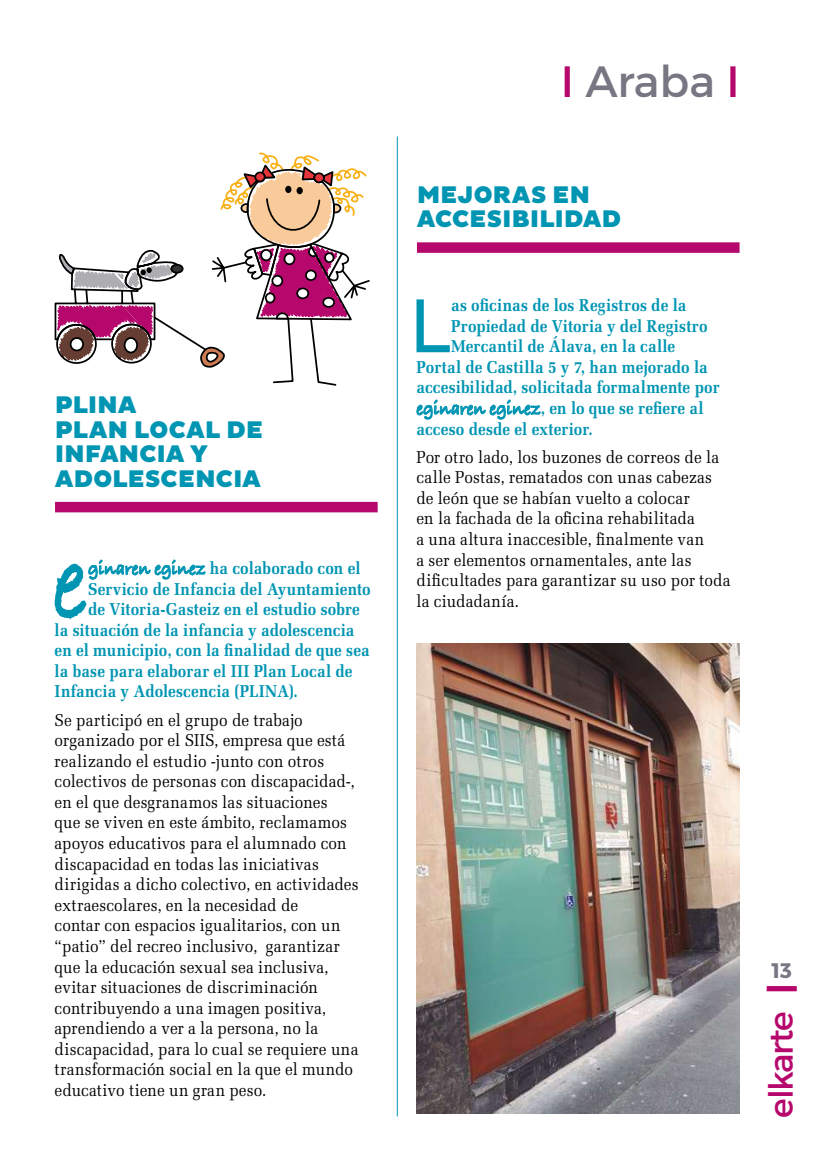
<style>
.page{position:relative;width:819px;height:1166px;background:#fff}
.page>*{position:absolute;margin:0;border:0;box-sizing:border-box;transform-origin:0 0}
.t1{font:700 107.27px "Bradley Hand ITCTT";color:#0095b3;scale:.9 1}
.t2{font:77.7px "Pluto Sans";color:#0095b3;scale:.9 1}
.t3{font:43.75px "Montserrat";color:#787682}
.t4{font:33.25px "Montserrat";letter-spacing:-.04em;color:#b6086c}
.t5{font:900 24.5px/24.5px "Pluto Sans";letter-spacing:.015em;color:#0095b3}
.t6{font:700 21px "Montserrat";color:#787682}
.t7{font:17.15px/20.7px "Melior";letter-spacing:.01em;color:#000;scale:.9 1}
.t8{font:700 17.15px "Melior";letter-spacing:.005em;color:#0095b3;scale:.9 1}
.s1{font-family:"Bradley Hand ITCTT";font-size:19.25px}
.s2{color:#b6086c}
</style>
<div class="page">
<div style="left:766px;top:986px;width:30px;height:5px;background:#b6086c"></div>
<svg style="left:416px;top:400px;width:124px;height:20px"></svg>
<svg style="left:88px;top:559px;width:117px;height:21px"></svg>
<div style="left:55px;top:502px;width:322px;height:10px;background:#b6086c"></div>
<div style="left:417px;top:242px;width:322px;height:11px;background:#b6086c"></div>
<hr style="left:397px;top:136px;width:1px;height:980px;background:#0095b3">
<img style="left:417px;top:643px;width:322px;height:471px">
<svg style="left:54px;top:152px;width:316px;height:234px"></svg>
<h3 class="t5" style="left:55px;top:394px;width:82px">PLINA<br>PLAN</h3>
<h3 class="t5" style="left:55px;top:418px;width:209px;text-indent:79px">LOCAL DE<br>INFANCIA Y<br>ADOLESCENCIA</h3>
<p class="t8" style="left:88px;top:557px;width:304px"><span class="s1">ginaren eginez</span> ha colaborado con el</p>
<p class="t8" style="left:88px;top:578px;width:316px">Servicio de Infancia del Ayuntamiento</p>
<p class="t8" style="left:88px;top:598px;width:303px">de Vitoria-Gasteiz en el estudio sobre</p>
<p class="t8" style="left:55px;top:619px;width:334px">la situación de la infancia y adolescencia</p>
<p class="t8" style="left:55px;top:640px;width:351px">en el municipio, con la finalidad de que sea</p>
<p class="t8" style="left:55px;top:660px;width:332px">la base para elaborar el III Plan Local de</p>
<p class="t8" style="left:55px;top:681px;width:272px">Infancia y Adolescencia (PLINA).</p>
<p class="t7" style="left:55px;top:709px;width:339px">Se participó en el grupo de trabajo organizado por el SIIS, empresa que está realizando el estudio -junto con otros colectivos de personas con discapacidad-, en el que desgranamos las situaciones<br>que se viven en este ámbito, reclamamos apoyos educativos para el alumnado con discapacidad en todas las iniciativas dirigidas a dicho colectivo, en actividades extraescolares, en la necesidad de<br>contar con espacios igualitarios, con un “patio” del recreo inclusivo, garantizar que la educación sexual sea inclusiva, evitar situaciones de discriminación contribuyendo a una imagen positiva, aprendiendo a ver a la persona, no la discapacidad, para lo cual se requiere una transformación social en la que el mundo educativo tiene un gran peso.</p>
<h1 class="t1" style="left:52px;top:501px;width:42px">e</h1>
<h3 class="t3" style="left:561px;top:54px;width:180px"><span class="s2">I</span> Araba <span class="s2">I</span></h3>
<h3 class="t5" style="left:417px;top:183px;width:174px">MEJORAS EN<br>ACCES</h3>
<h3 class="t5" style="left:502px;top:208px;width:117px">IBILIDAD</h3>
<h2 class="t2" style="left:409px;top:282px;width:48px">L</h2>
<p class="t8" style="left:451px;top:294px;width:263px">as oficinas de los Registros de la</p>
<p class="t8" style="left:451px;top:315px;width:286px">Propiedad de Vitoria y del Registro</p>
<p class="t8" style="left:451px;top:336px;width:250px">Mercantil de Álava, en la calle</p>
<p class="t8" style="left:416px;top:356px;width:325px">Portal de Castilla 5 y 7, han mejorado la</p>
<p class="t8" style="left:416px;top:377px;width:338px">accesibilidad, solicitada formalmente por</p>
<p class="t8" style="left:416px;top:397px;width:320px"><span class="s1">eginaren eginez</span>, en lo que se refiere al</p>
<p class="t8" style="left:416px;top:418px;width:197px">acceso desde el exterior.</p>
<p class="t7" style="left:416px;top:446px;width:350px">Por otro lado, los buzones de correos de la calle Postas, rematados con unas cabezas de león que se habían vuelto a colocar<br>en la fachada de la oficina rehabilitada<br>a una altura inaccesible, finalmente van<br>a ser elementos ornamentales, ante las dificultades para garantizar su uso por toda</p>
<p class="t7" style="left:416px;top:590px;width:115px">la ciudadanía.</p>
<p class="t6" style="left:771px;top:958px;width:22px">13</p>
<h3 class="t4" style="left:760px;top:1117px;width:107px;rotate:-90deg">elkarte</h3>
</div>
